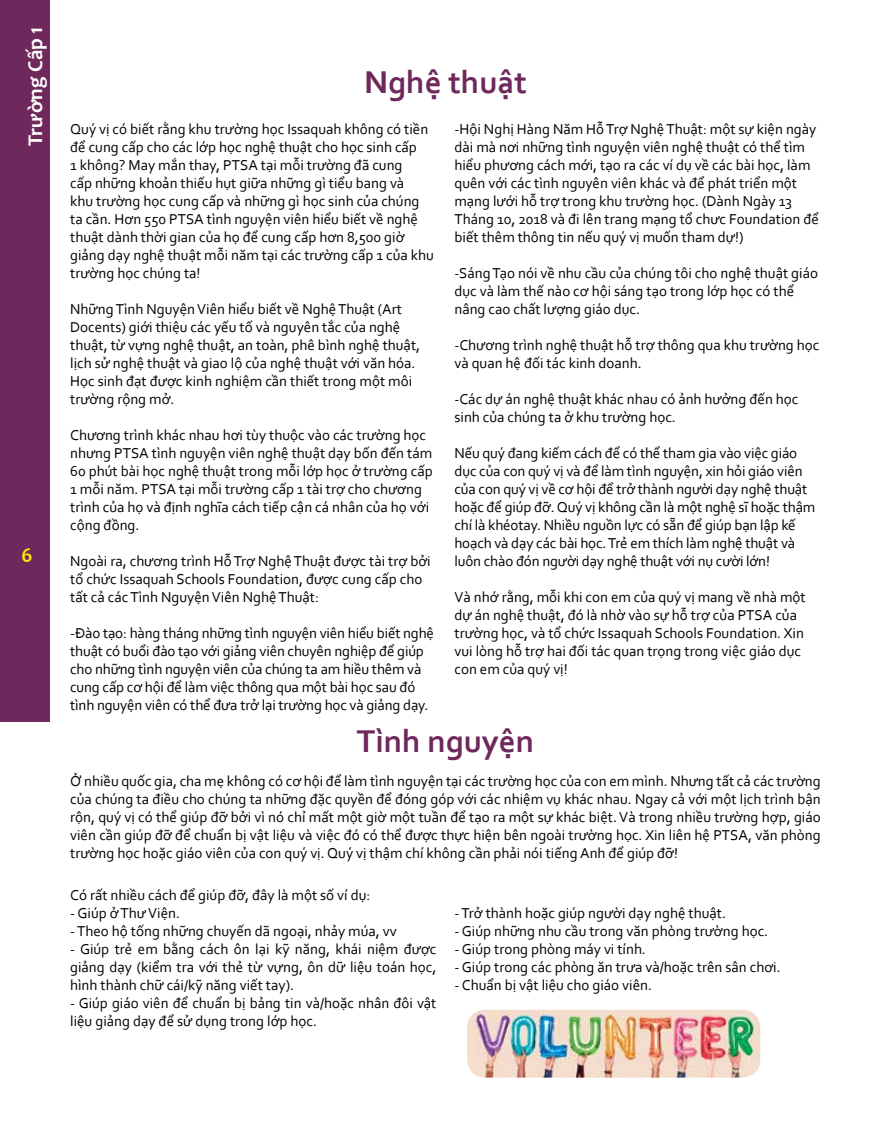
<style>
.page{position:relative;width:891px;height:1134px;background:#fff}
.page>*{position:absolute;margin:0;border:0;box-sizing:border-box;transform-origin:0 0}
.t1{font:700 33px "Corbel";color:#6e285b}
.t2{font:700 21px "Candara";color:#fff}
.t3{font:700 21px "Candara";color:#fde70a}
.t4{font:15px/18px "Corbel";color:#000}
</style>
<div class="page">
<div style="left:0;top:0;width:49px;height:722px;background:#6e285b"></div>
<img style="left:467px;top:1010px;width:293px;height:68px">
<h2 class="t2" style="left:22px;top:146px;width:121px;rotate:-90deg">Trường Cấp 1</h2>
<h2 class="t3" style="left:22px;top:542px;width:13px">6</h2>
<h1 class="t1" style="left:364px;top:62px;width:164px">Nghệ thuật</h1>
<p class="t4" style="left:70px;top:120px;width:365px">Quý vị có biết rằng khu trường học Issaquah không có tiền để cung cấp cho các lớp học nghệ thuật cho học sinh cấp<br>1 không? May mắn thay, PTSA tại mỗi trường đã cung<br>cấp những khoản thiếu hụt giữa những gì tiểu bang và<br>khu trường học cung cấp và những gì học sinh của chúng ta cần. Hơn 550 PTSA tình nguyện viên hiểu biết về nghệ thuật dành thời gian của họ để cung cấp hơn 8,500 giờ giảng dạy nghệ thuật mỗi năm tại các trường cấp 1 của khu trường học chúng ta!</p>
<p class="t4" style="left:70px;top:300px;width:351px">Những Tình Nguyện Viên hiểu biết về Nghệ Thuật (Art Docents) giới thiệu các yếu tố và nguyên tắc của nghệ thuật, từ vựng nghệ thuật, an toàn, phê bình nghệ thuật, lịch sử nghệ thuật và giao lộ của nghệ thuật với văn hóa.<br>Học sinh đạt được kinh nghiệm cần thiết trong một môi trường rộng mở.</p>
<p class="t4" style="left:70px;top:426px;width:364px">Chương trình khác nhau hơi tùy thuộc vào các trường học nhưng PTSA tình nguyện viên nghệ thuật dạy bốn đến tám 60 phút bài học nghệ thuật trong mỗi lớp học ở trường cấp 1 mỗi năm. PTSA tại mỗi trường cấp 1 tài trợ cho chương trình của họ và định nghĩa cách tiếp cận cá nhân của họ với cộng đồng.</p>
<p class="t4" style="left:70px;top:552px;width:362px">Ngoài ra, chương trình Hỗ Trợ Nghệ Thuật được tài trợ bởi tổ chức Issaquah Schools Foundation, được cung cấp cho tất cả các Tình Nguyện Viên Nghệ Thuật:</p>
<p class="t4" style="left:70px;top:624px;width:365px">-Đào tạo: hàng tháng những tình nguyện viên hiểu biết nghệ thuật có buổi đào tạo với giảng viên chuyên nghiệp để giúp cho những tình nguyện viên của chúng ta am hiều thêm và cung cấp cơ hội để làm việc thông qua một bài học sau đó tình nguyện viên có thể đưa trở lại trường học và giảng dạy.</p>
<p class="t4" style="left:454px;top:120px;width:366px">-Hội Nghị Hàng Năm Hỗ Trợ Nghệ Thuật: một sự kiện ngày dài mà nơi những tình nguyện viên nghệ thuật có thể tìm hiểu phương cách mới, tạo ra các ví dụ về các bài học, làm quên với các tình nguyên viên khác và để phát triển một mạng lưới hỗ trợ trong khu trường học. (Dành Ngày 13<br>Tháng 10, 2018 và đi lên trang mạng tổ chưc Foundation để biết thêm thông tin nếu quý vị muốn tham dự!)</p>
<p class="t4" style="left:454px;top:264px;width:365px">-Sáng Tạo nói về nhu cầu của chúng tôi cho nghệ thuật giáo dục và làm thế nào cơ hội sáng tạo trong lớp học có thể nâng cao chất lượng giáo dục.</p>
<p class="t4" style="left:454px;top:336px;width:366px">-Chương trình nghệ thuật hỗ trợ thông qua khu trường học và quan hệ đối tác kinh doanh.</p>
<p class="t4" style="left:454px;top:390px;width:345px">-Các dự án nghệ thuật khác nhau có ảnh hưởng đến học sinh của chúng ta ở khu trường học.</p>
<p class="t4" style="left:454px;top:444px;width:362px">Nếu quý đang kiếm cách để có thể tham gia vào việc giáo dục của con quý vị và để làm tình nguyện, xin hỏi giáo viên của con quý vị về cơ hội để trở thành người dạy nghệ thuật hoặc để giúp đỡ. Quý vị không cần là một nghệ sĩ hoặc thậm chí là khéotay. Nhiều nguồn lực có sẵn để giúp bạn lập kế hoạch và dạy các bài học. Trẻ em thích làm nghệ thuật và luôn chào đón người dạy nghệ thuật với nụ cười lớn!</p>
<p class="t4" style="left:454px;top:588px;width:353px">Và nhớ rằng, mỗi khi con em của quý vị mang về nhà một dự án nghệ thuật, đó là nhờ vào sự hỗ trợ của PTSA của trường học, và tổ chức Issaquah Schools Foundation. Xin vui lòng hỗ trợ hai đối tác quan trọng trong việc giáo dục con em của quý vị!</p>
<h1 class="t1" style="left:357px;top:721px;width:179px">Tình nguyện</h1>
<p class="t4" style="left:70px;top:771px;width:752px;text-align:justify">Ở nhiều quốc gia, cha mẹ không có cơ hội để làm tình nguyện tại các trường học của con em mình. Nhưng tất cả các trường của chúng ta điều cho chúng ta những đặc quyền để đóng góp với các nhiệm vụ khác nhau. Ngay cả với một lịch trình bận rộn, quý vị có thể giúp đỡ bởi vì nó chỉ mất một giờ một tuần để tạo ra một sự khác biệt. Và trong nhiều trường hợp, giáo viên cần giúp đỡ để chuẩn bị vật liệu và việc đó có thể được thực hiện bên ngoài trường học. Xin liên hệ PTSA, văn phòng trường học hoặc giáo viên của con quý vị. Quý vị thậm chí không cần phải nói tiếng Anh để giúp đỡ!</p>
<p class="t4" style="left:70px;top:886px;width:302px">Có rất nhiều cách để giúp đỡ, đây là một số ví dụ:</p>
<p class="t4" style="left:70px;top:904px;width:111px">- Giúp ở Thư Viện.</p>
<p class="t4" style="left:70px;top:922px;width:328px">- Theo hộ tống những chuyến dã ngoại, nhảy múa, vv</p>
<p class="t4" style="left:70px;top:940px;width:368px;text-align:justify">- Giúp trẻ em bằng cách ôn lại kỹ năng, khái niệm được giảng dạy (kiểm tra với thẻ từ vựng, ôn dữ liệu toán học, hình thành chữ cái/kỹ năng viết tay).</p>
<p class="t4" style="left:70px;top:994px;width:368px">- Giúp giáo viên để chuẩn bị bảng tin và/hoặc nhân đôi vật liệu giảng dạy để sử dụng trong lớp học.</p>
<p class="t4" style="left:454px;top:904px;width:273px">- Trở thành hoặc giúp người dạy nghệ thuật.</p>
<p class="t4" style="left:454px;top:922px;width:315px">- Giúp những nhu cầu trong văn phòng trường học.</p>
<p class="t4" style="left:454px;top:940px;width:193px">- Giúp trong phòng máy vi tính.</p>
<p class="t4" style="left:454px;top:958px;width:328px">- Giúp trong các phòng ăn trưa và/hoặc trên sân chơi.</p>
<p class="t4" style="left:454px;top:976px;width:199px">- Chuẩn bị vật liệu cho giáo viên.</p>
</div>
